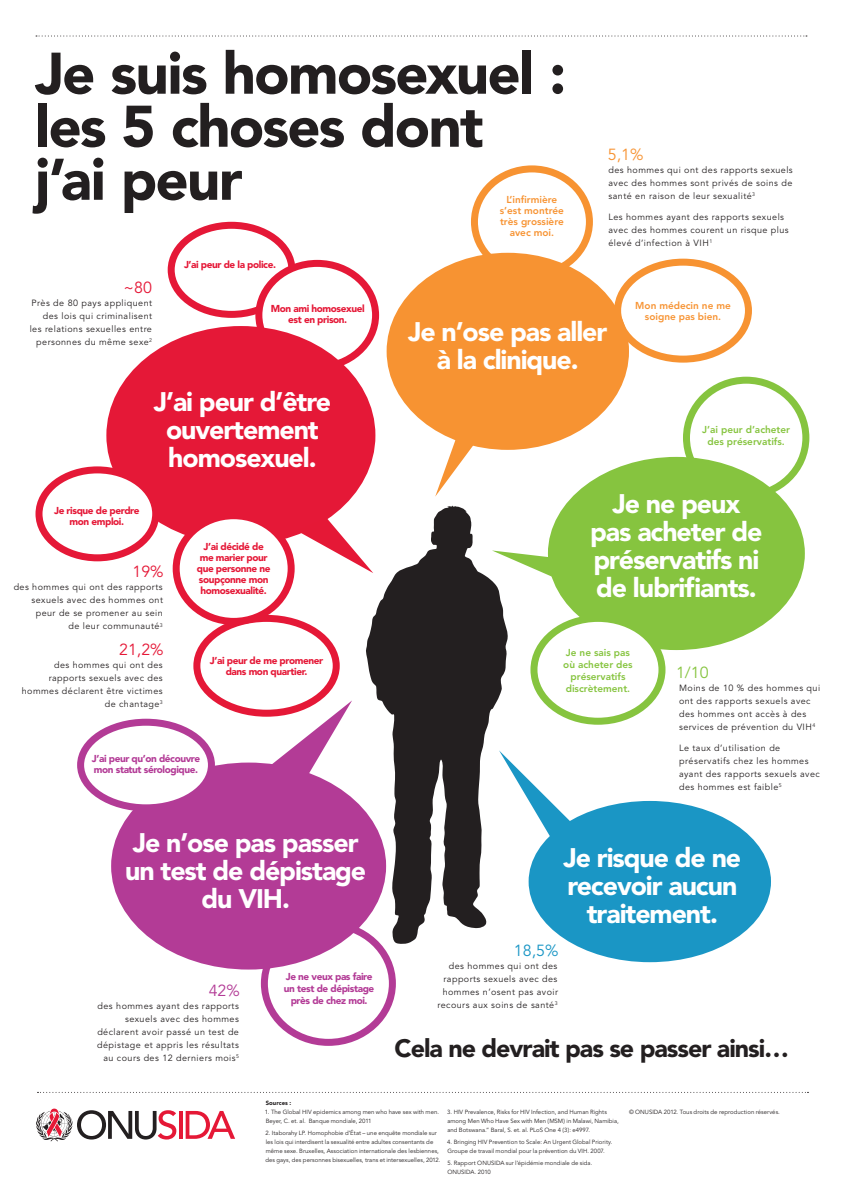
<style>
.page{position:relative;width:842px;height:1191px;background:#fff}
.page>*{position:absolute;margin:0;border:0;box-sizing:border-box;transform-origin:0 0}
.t1{font:900 58px/53px "Avenir";letter-spacing:-.03em;color:#231f20}
.t2{font:900 26.7px/28px "Avenir";letter-spacing:-.04em;color:#fff;text-align:center}
.t3{font:900 25px "Avenir";letter-spacing:-.04em;color:#231f20}
.t4{font:16px "Avenir";color:#e51837}
.t5{font:16px "Avenir";color:#1a96c5}
.t6{font:16px "Avenir";color:#f79332}
.t7{font:16px "Avenir";color:#86c43f}
.t8{font:16px "Avenir";color:#b33b96}
.t9{font:900 10px/11px "Avenir";letter-spacing:-.04em;color:#e51837;text-align:center}
.t10{font:900 10px/12px "Avenir";letter-spacing:-.04em;color:#b33b96;text-align:center}
.t11{font:800 10px/12px "Avenir";color:#86c43f;text-align:center}
.t12{font:800 10px/11px "Avenir";color:#f79332;text-align:center}
.t13{font:9px/13px "Avenir";letter-spacing:.05em;color:#231f20;text-align:right}
.t14{font:6px/9px "Avenir";letter-spacing:.005em;color:#231f20}
.t15{font:900 6px "Avenir";letter-spacing:.005em;color:#231f20}
</style>
<div class="page">
<div style="left:471px;top:165px;width:122px;height:113px;border:7px solid #f79332;border-radius:50%"></div>
<div style="left:261px;top:921px;width:135px;height:124px;border:7px solid #b33b96;border-radius:50%"></div>
<div style="left:168px;top:222px;width:127px;height:96px;border:7px solid #e51837;border-radius:50%"></div>
<div style="left:614px;top:259px;width:138px;height:103px;border:7px solid #f79332;border-radius:50%"></div>
<div style="left:683px;top:377px;width:126px;height:122px;border:7px solid #86c43f;border-radius:50%"></div>
<div style="left:259px;top:263px;width:117px;height:104px;background:#fff;border-radius:50%"></div>
<div style="left:255px;top:260px;width:124px;height:110px;border:7px solid #e51837;border-radius:50%"></div>
<div style="left:106px;top:326px;width:269px;height:219px;background:#e51837;border-radius:50%"></div>
<div style="left:111px;top:762px;width:275px;height:207px;background:#b33b96;border-radius:50%"></div>
<div style="left:387px;top:253px;width:242px;height:197px;background:#f79332;border-radius:50%"></div>
<div style="left:548px;top:457px;width:257px;height:193px;background:#86c43f;border-radius:50%"></div>
<div style="left:529px;top:801px;width:242px;height:161px;background:#1a96c5;border-radius:50%"></div>
<svg style="left:36px;top:36px;width:771px;height:1px"></svg>
<svg style="left:366px;top:505px;width:142px;height:439px;fill:#231f20"></svg>
<svg style="left:297px;top:518px;width:76px;height:55px"></svg>
<svg style="left:259px;top:700px;width:93px;height:98px"></svg>
<svg style="left:435px;top:430px;width:49px;height:66px"></svg>
<svg style="left:492px;top:550px;width:63px;height:34px"></svg>
<svg style="left:499px;top:750px;width:78px;height:111px"></svg>
<div style="left:39px;top:470px;width:117px;height:88px;background:#fff;border-radius:50%"></div>
<div style="left:36px;top:466px;width:123px;height:95px;border:7px solid #e51837;border-radius:50%"></div>
<div style="left:193px;top:615px;width:147px;height:101px;border:7px solid #e51837;border-radius:50%"></div>
<div style="left:176px;top:515px;width:115px;height:106px;background:#fff;border-radius:50%"></div>
<div style="left:173px;top:512px;width:122px;height:113px;border:7px solid #e51837;border-radius:50%"></div>
<div style="left:81px;top:722px;width:130px;height:86px;background:#fff;border-radius:50%"></div>
<div style="left:77px;top:718px;width:138px;height:93px;border:7px solid #b33b96;border-radius:50%"></div>
<div style="left:534px;top:618px;width:128px;height:103px;background:#fff;border-radius:50%"></div>
<div style="left:530px;top:615px;width:135px;height:109px;border:7px solid #86c43f;border-radius:50%"></div>
<svg style="left:36px;top:1108px;width:140px;height:33px"></svg>
<hr style="left:179px;top:1111px;width:3px;height:27px;background:#e51836">
<svg style="left:186px;top:1111px;width:49px;height:27px"></svg>
<h1 class="t1" style="left:35px;top:47px;width:533px">Je suis homosexuel : les 5 choses dont j’ai peur</h1>
<p class="t12" style="left:500px;top:194px;width:66px">L’infirmière s’est montrée très grossière avec moi.</p>
<p class="t9" style="left:184px;top:258px;width:93px">J’ai peur de la police.</p>
<h3 class="t6" style="left:608px;top:145px;width:37px">5,1%</h3>
<p class="t13" style="left:608px;top:164px;width:186px;text-align:justify">des hommes qui ont des rapports sexuels avec des hommes sont privés de soins de santé en raison de leur sexualité<sup>3</sup></p>
<p class="t13" style="left:608px;top:211px;width:182px;text-align:left">Les hommes ayant des rapports sexuels avec des hommes courent un risque plus élevé d’infection à VIH<sup>1</sup></p>
<h3 class="t4" style="left:124px;top:278px;width:30px">~80</h3>
<p class="t13" style="left:30px;top:296px;width:124px">Près de 80 pays appliquent des lois qui criminalisent les relations sexuelles entre personnes du même sexe<sup>2</sup></p>
<p class="t9" style="left:271px;top:303px;width:95px">Mon ami homosexuel est en prison.</p>
<h2 class="t2" style="left:154px;top:387px;width:179px">J’ai peur d’être ouvertement homosexuel.</h2>
<p class="t9" style="left:54px;top:505px;width:87px">Je risque de perdre mon emploi.</p>
<h3 class="t4" style="left:133px;top:563px;width:33px">19%</h3>
<p class="t13" style="left:14px;top:581px;width:151px">des hommes qui ont des rapports sexuels avec des hommes ont peur de se promener au sein<br>de leur communauté<sup>3</sup></p>
<h3 class="t4" style="left:119px;top:640px;width:46px">21,2%</h3>
<p class="t13" style="left:22px;top:658px;width:143px">des hommes qui ont des rapports sexuels avec des hommes déclarent être victimes de chantage<sup>3</sup></p>
<p class="t9" style="left:197px;top:540px;width:75px">J’ai décidé de me marier pour que personne ne soupçonne mon homosexualité.</p>
<p class="t9" style="left:210px;top:655px;width:115px">J’ai peur de me promener dans mon quartier.</p>
<p class="t10" style="left:92px;top:753px;width:110px;line-height:11px;text-align:left">J’ai peur qu’on découvre mon statut sérologique.</p>
<h2 class="t2" style="left:125px;top:828px;width:242px">Je n’ose pas passer un test de dépistage du VIH.</h2>
<h3 class="t8" style="left:209px;top:981px;width:33px">42%</h3>
<p class="t13" style="left:97px;top:999px;width:143px">des hommes ayant des rapports sexuels avec des hommes déclarent avoir passé un test de dépistage et appris les résultats au cours des 12 derniers mois<sup>5</sup></p>
<p class="t10" style="left:284px;top:970px;width:92px">Je ne veux pas faire un test de dépistage près de chez moi.</p>
<h2 class="t2" style="left:408px;top:318px;width:201px">Je n’ose pas aller à la clinique.</h2>
<p class="t12" style="left:635px;top:300px;width:97px">Mon médecin ne me soigne pas bien.</p>
<p class="t11" style="left:702px;top:424px;width:89px">J’ai peur d’acheter des préservatifs.</p>
<h2 class="t2" style="left:590px;top:490px;width:174px">Je ne peux pas acheter de préservatifs ni de lubrifiants.</h2>
<p class="t11" style="left:563px;top:646px;width:71px">Je ne sais pas où acheter des préservatifs discrètement.</p>
<h3 class="t7" style="left:676px;top:663px;width:34px">1/10</h3>
<p class="t13" style="left:679px;top:681px;width:143px;text-align:left">Moins de 10 % des hommes qui ont des rapports sexuels avec des hommes ont accès à des services de prévention du VIH<sup>4</sup></p>
<p class="t13" style="left:679px;top:741px;width:142px;text-align:left">Le taux d’utilisation de préservatifs chez les hommes ayant des rapports sexuels avec des hommes est faible<sup>5</sup></p>
<h2 class="t2" style="left:563px;top:843px;width:179px">Je risque de ne recevoir aucun traitement.</h2>
<h3 class="t5" style="left:514px;top:941px;width:46px">18,5%</h3>
<p class="t13" style="left:437px;top:959px;width:122px">des hommes qui ont des rapports sexuels avec des hommes n’osent pas avoir recours aux soins de santé<sup>3</sup></p>
<h3 class="t3" style="left:395px;top:1032px;width:396px">Cela ne devrait pas se passer ainsi…</h3>
<p class="t15" style="left:266px;top:1099px;width:27px">Sources :</p>
<p class="t14" style="left:265px;top:1108px;width:176px">1. The Global HIV epidemics among men who have sex with men.<br>Beyer, C. et. al. Banque mondiale, 2011</p>
<p class="t14" style="left:265px;top:1129px;width:177px">2. Itaborahy LP. Homophobie d’État – une enquête mondiale sur les lois qui interdisent la sexualité entre adultes consentants de même sexe. Bruxelles, Association internationale des lesbiennes, des gays, des personnes bisexuelles, trans et intersexuelles, 2012.</p>
<p class="t14" style="left:447px;top:1107px;width:173px">3. HIV Prevalence, Risks for HIV Infection, and Human Rights among Men Who Have Sex with Men (MSM) in Malawi, Namibia, and Botswana.” Baral, S. et. al. PLoS One 4 (3): e4997.</p>
<p class="t14" style="left:447px;top:1137px;width:167px">4. Bringing HIV Prevention to Scale: An Urgent Global Priority.<br>Groupe de travail mondial pour la prévention du VIH. 2007.</p>
<p class="t14" style="left:447px;top:1158px;width:146px">5. Rapport ONUSIDA sur l’épidémie mondiale de sida.<br>ONUSIDA. 2010</p>
<p class="t14" style="left:629px;top:1107px;width:152px">© ONUSIDA 2012. Tous droits de reproduction réservés.</p>
</div>
